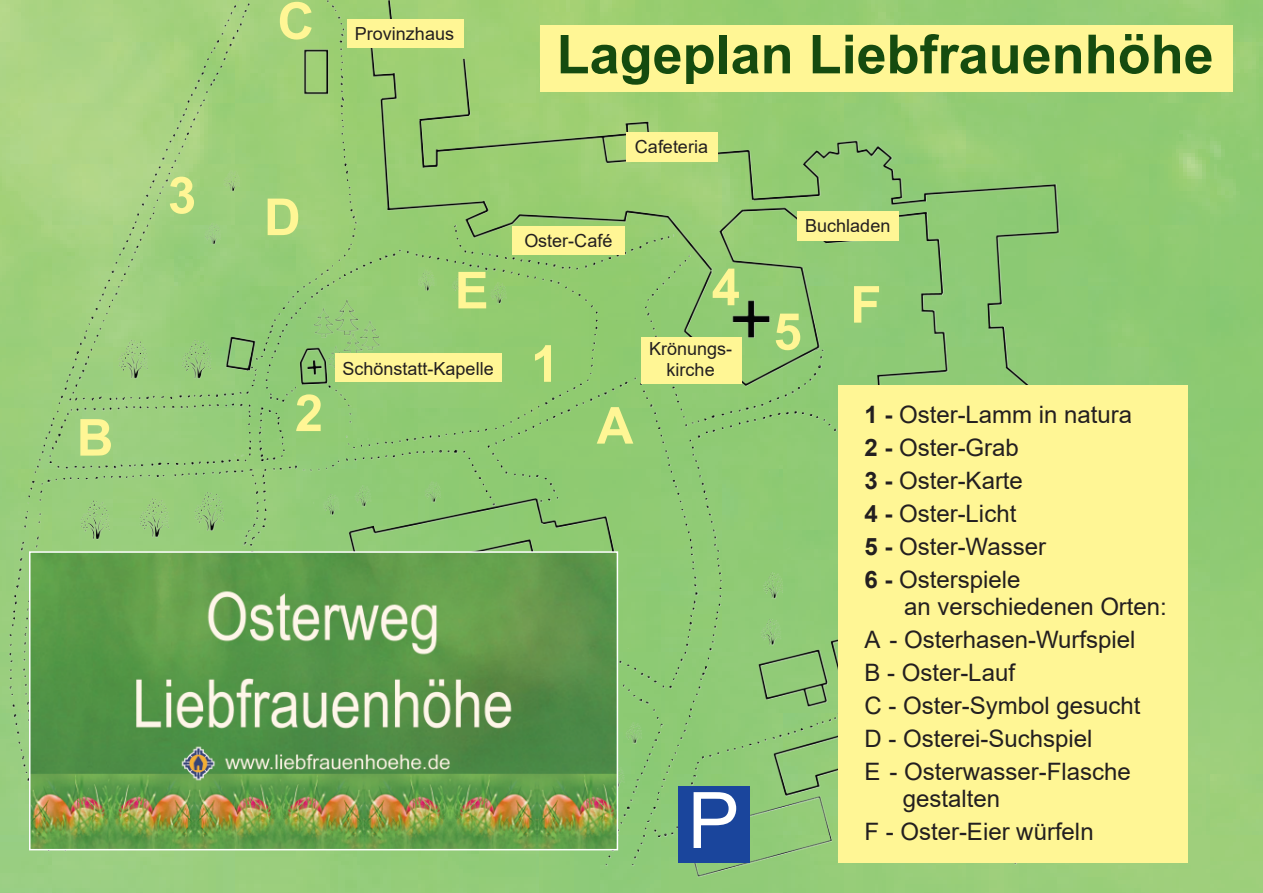
<style>
.page{position:relative;width:1263px;height:893px;background:#fff}
.page>*{position:absolute;margin:0;border:0;box-sizing:border-box;transform-origin:0 0}
.t1{font:78px "Arial";color:#fff}
.t2{font:700 54px "Arial";color:#154b0f}
.t3{font:700 51px "Arial";color:#fff695}
.t4{font:24px/33px "Arial";color:#231f20}
.t5{font:18px/20.7px "Arial";color:#231f20;text-align:center}
.s1{font-weight:700}
</style>
<div class="page">
<img style="left:1px;top:0;width:1144px;height:890px">
<div style="left:679px;top:787px;width:71px;height:76px;background:#1a459c"></div>
<img style="left:32px;top:554px;width:583px;height:293px">
<div style="left:29px;top:551px;width:589px;height:299px;border:2px solid #fff"></div>
<div style="left:838px;top:385px;width:350px;height:477px;background:#fff695"></div>
<div style="left:540px;top:26px;width:693px;height:66px;background:#fff695"></div>
<div style="left:626px;top:132px;width:91px;height:30px;background:#fff695"></div>
<div style="left:641px;top:337px;width:100px;height:46px;background:#fff695"></div>
<div style="left:797px;top:211px;width:101px;height:30px;background:#fff695"></div>
<div style="left:335px;top:354px;width:167px;height:28px;background:#fff695"></div>
<div style="left:513px;top:227px;width:112px;height:28px;background:#fff695"></div>
<div style="left:347px;top:20px;width:116px;height:28px;background:#fff695"></div>
<h3 class="t3" style="left:168px;top:167px;width:30px">3</h3>
<h3 class="t3" style="left:77px;top:409px;width:38px">B</h3>
<h3 class="t3" style="left:277px;top:-7px;width:38px">C</h3>
<p class="t5" style="left:355px;top:24px;width:101px">Provinzhaus</p>
<h3 class="t3" style="left:264px;top:189px;width:38px">D</h3>
<h3 class="t3" style="left:295px;top:385px;width:30px">2</h3>
<h3 class="t3" style="left:455px;top:262px;width:35px">E</h3>
<p class="t5" style="left:342px;top:358px;width:153px">Schönstatt-Kapelle</p>
<h2 class="t2" style="left:556px;top:24px;width:659px">Lageplan Liebfrauenhöhe</h2>
<p class="t5" style="left:635px;top:136px;width:75px">Cafeteria</p>
<p class="t5" style="left:524px;top:231px;width:90px">Oster-Café</p>
<h3 class="t3" style="left:531px;top:336px;width:30px">1</h3>
<h3 class="t3" style="left:712px;top:259px;width:30px">4</h3>
<p class="t5" style="left:649px;top:339px;width:85px">Krönungs&shy;kirche</p>
<h3 class="t3" style="left:597px;top:397px;width:38px">A</h3>
<h1 class="t1" style="left:687px;top:777px;width:53px">P</h1>
<p class="t5" style="left:805px;top:216px;width:87px">Buchladen</p>
<h3 class="t3" style="left:773px;top:303px;width:30px">5</h3>
<h3 class="t3" style="left:850px;top:276px;width:33px">F</h3>
<p class="t4" style="left:865px;top:398px;width:269px"><span class="s1">1 -</span> Oster-Lamm in natura<br><span class="s1">2 -</span> Oster-Grab<br><span class="s1">3 -</span> Oster-Karte<br><span class="s1">4 -</span> Oster-Licht<br><span class="s1">5 -</span> Oster-Wasser<br><span class="s1">6 -</span> Osterspiele</p>
<p class="t4" style="left:865px;top:590px;width:304px;text-indent:40px">an verschiedenen Orten:<br>A - Osterhasen-Wurfspiel<br>B - Oster-Lauf<br>C - Oster-Symbol gesucht<br>D - Osterei-Suchspiel<br>E - Osterwasser-Flasche</p>
<p class="t4" style="left:865px;top:782px;width:231px;text-indent:38px">gestalten<br>F - Oster-Eier würfeln</p>
</div>
